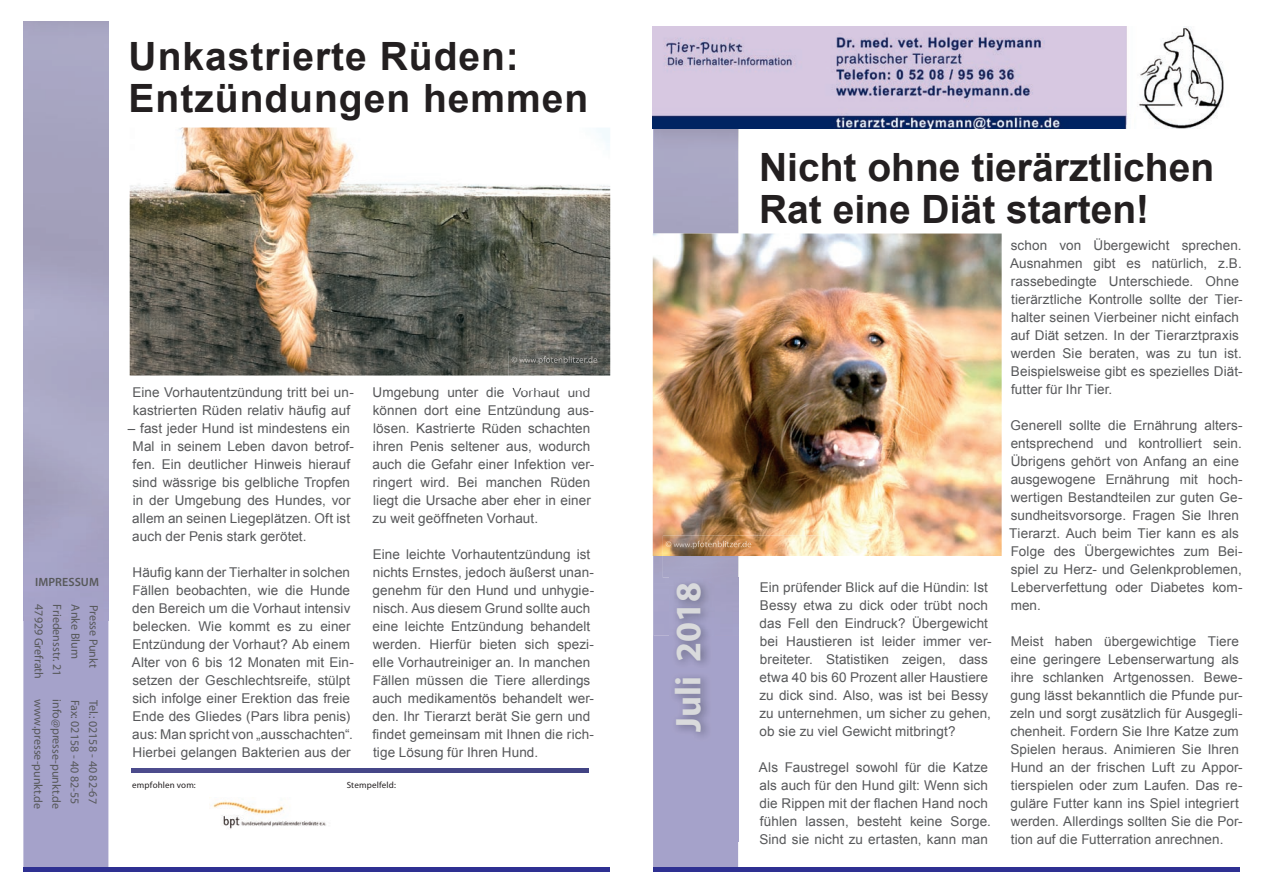
<style>
.page{position:relative;width:1263px;height:893px;background:#fff}
.page>*{position:absolute;margin:0;border:0;box-sizing:border-box;transform-origin:0 0}
.t1{font:700 39px/42px "Arial";color:#231f20}
.t2{font:700 39px/42px "Arial";letter-spacing:.025em;color:#231f20}
.t3{font:700 36px "Myriad Pro";color:#d9dadc}
.t4{font:13.5px/18px "Arial";letter-spacing:.005em;color:#57585a}
.t5{font:12px "Myriad Pro";letter-spacing:-.005em;color:#57585a}
.t6{font:600 12px "Myriad Pro";letter-spacing:.005em;color:#57585a}
.t7{font:9px "Myriad Pro";letter-spacing:.02em;color:#231f20}
</style>
<div class="page">
<div style="left:23px;top:621px;width:85px;height:246px;background:#a5a2ca"></div>
<div style="left:23px;top:867px;width:587px;height:5px;background:#2e3092"></div>
<hr style="left:132px;top:769px;width:457px;height:4px;background:#464788">
<img style="left:209px;top:800px;width:117px;height:29px">
<div style="left:653px;top:129px;width:85px;height:738px;background:#a5a2ca"></div>
<div style="left:653px;top:867px;width:586px;height:5px;background:#2e3092"></div>
<div style="left:654px;top:129px;width:84px;height:507px;background:#a8a5c4"></div>
<img style="left:653px;top:27px;width:571px;height:102px">
<img style="left:669px;top:579px;width:70px;height:263px">
<img style="left:653px;top:234px;width:349px;height:322px">
<img style="left:663px;top:536px;width:162px;height:42px">
<svg style="left:738px;top:556px;width:24px;height:23px"></svg>
<img style="left:669px;top:578px;width:69px;height:1px">
<svg style="left:666px;top:541px;width:6px;height:6px"></svg>
<img style="left:674px;top:543px;width:16px;height:4px">
<img style="left:691px;top:541px;width:60px;height:8px">
<img style="left:130px;top:128px;width:480px;height:247px">
<img style="left:509px;top:351px;width:102px;height:37px">
<img style="left:512px;top:388px;width:78px;height:2px">
<img style="left:509px;top:351px;width:101px;height:24px">
<svg style="left:512px;top:357px;width:5px;height:6px"></svg>
<img style="left:519px;top:359px;width:17px;height:4px">
<img style="left:537px;top:356px;width:60px;height:8px">
<h1 class="t2" style="left:129px;top:36px;width:461px">Unkastrierte Rüden:<br>Entzündungen hemmen</h1>
<p class="t6" style="left:35px;top:574px;width:65px">IMPRESSUM</p>
<p class="t5" style="left:46px;top:604px;width:76px;rotate:90deg">47929 Grefrath</p>
<p class="t5" style="left:65px;top:604px;width:73px;rotate:90deg">Friedensstr. 21</p>
<p class="t5" style="left:83px;top:604px;width:56px;rotate:90deg">Anke Blum</p>
<p class="t5" style="left:101px;top:604px;width:65px;rotate:90deg">Presse Punkt</p>
<p class="t5" style="left:46px;top:699px;width:111px;rotate:90deg">www.presse-punkt.de</p>
<p class="t5" style="left:64px;top:699px;width:111px;rotate:90deg">info@presse-punkt.de</p>
<p class="t5" style="left:82px;top:699px;width:106px;rotate:90deg">Fax: 02158 - 40 82-55</p>
<p class="t5" style="left:101px;top:700px;width:106px;rotate:90deg">Tel.: 02158 - 40 82-67</p>
<p class="t4" style="left:133px;top:384px;width:223px">Eine Vorhautentzündung tritt bei un&shy;kastrierten Rüden relativ häufig auf</p>
<p class="t4" style="left:132px;top:420px;width:223px;text-indent:-4px">– fast jeder Hund ist mindestens ein Mal in seinem Leben davon betrof&shy;fen. Ein deutlicher Hinweis hierauf sind wässrige bis gelbliche Tropfen in der Umgebung des Hundes, vor allem an seinen Liegeplätzen. Oft ist auch der Penis stark gerötet.</p>
<p class="t4" style="left:132px;top:564px;width:224px">Häufig kann der Tierhalter in solchen Fällen beobachten, wie die Hunde den Bereich um die Vorhaut intensiv belecken. Wie kommt es zu einer Entzündung der Vorhaut? Ab einem Alter von 6 bis 12 Monaten mit Ein&shy;setzen der Geschlechtsreife, stülpt sich infolge einer Erektion das freie Ende des Gliedes (Pars libra penis) aus: Man spricht von „ausschachten“.<br>Hierbei gelangen Bakterien aus der</p>
<p class="t4" style="left:372px;top:384px;width:223px">Umgebung unter die Vorhaut und können dort eine Entzündung aus&shy;lösen. Kastrierte Rüden schachten ihren Penis seltener aus, wodurch auch die Gefahr einer Infektion ver&shy;ringert wird. Bei manchen Rüden liegt die Ursache aber eher in einer zu weit geöffneten Vorhaut.</p>
<p class="t4" style="left:372px;top:546px;width:223px">Eine leichte Vorhautentzündung ist nichts Ernstes, jedoch äußerst unan&shy;genehm für den Hund und unhygie&shy;nisch. Aus diesem Grund sollte auch eine leichte Entzündung behandelt werden. Hierfür bieten sich spezi&shy;elle Vorhautreiniger an. In manchen Fällen müssen die Tiere allerdings auch medikamentös behandelt wer&shy;den. Ihr Tierarzt berät Sie gern und findet gemeinsam mit Ihnen die rich&shy;tige Lösung für Ihren Hund.</p>
<p class="t7" style="left:132px;top:779px;width:65px">empfohlen vom:</p>
<p class="t7" style="left:347px;top:779px;width:51px">Stempelfeld:</p>
<h2 class="t3" style="left:665px;top:732px;width:152px;rotate:-90deg">Juli 2018</h2>
<h1 class="t1" style="left:759px;top:148px;width:457px">Nicht ohne tierärztlichen<br>Rat eine Diät starten!</h1>
<p class="t4" style="left:759px;top:578px;width:234px">Ein prüfender Blick auf die Hündin: Ist Bessy etwa zu dick oder trübt noch das Fell den Eindruck? Übergewicht bei Haustieren ist leider immer ver&shy;breiteter. Statistiken zeigen, dass etwa 40 bis 60 Prozent aller Haustiere zu dick sind. Also, was ist bei Bessy zu unternehmen, um sicher zu gehen, ob sie zu viel Gewicht mitbringt?</p>
<p class="t4" style="left:759px;top:758px;width:233px">Als Faustregel sowohl für die Katze als auch für den Hund gilt: Wenn sich die Rippen mit der flachen Hand noch fühlen lassen, besteht keine Sorge.<br>Sind sie nicht zu ertasten, kann man</p>
<p class="t4" style="left:1010px;top:236px;width:234px">schon von Übergewicht sprechen.<br>Ausnahmen gibt es natürlich, z.B. rassebedingte Unterschiede. Ohne tierärztliche Kontrolle sollte der Tier&shy;halter seinen Vierbeiner nicht einfach auf Diät setzen. In der Tierarztpraxis werden Sie beraten, was zu tun ist.<br>Beispielsweise gibt es spezielles Diät&shy;futter für Ihr Tier.</p>
<p class="t4" style="left:1009px;top:416px;width:235px">Generell sollte die Ernährung alters&shy;entsprechend und kontrolliert sein.<br>Übrigens gehört von Anfang an eine ausgewogene Ernährung mit hoch&shy;wertigen Bestandteilen zur guten Ge&shy;sundheitsvorsorge. Fragen Sie Ihren Tierarzt. Auch beim Tier kann es als Folge des Übergewichtes zum Bei&shy;spiel zu Herz- und Gelenkproblemen, Leberverfettung oder Diabetes kom&shy;men.</p>
<p class="t4" style="left:1010px;top:632px;width:234px">Meist haben übergewichtige Tiere eine geringere Lebenserwartung als ihre schlanken Artgenossen. Bewe&shy;gung lässt bekanntlich die Pfunde pur&shy;zeln und sorgt zusätzlich für Ausgegli&shy;chenheit. Fordern Sie Ihre Katze zum Spielen heraus. Animieren Sie Ihren Hund an der frischen Luft zu Appor&shy;tierspielen oder zum Laufen. Das re&shy;guläre Futter kann ins Spiel integriert werden. Allerdings sollten Sie die Por&shy;tion auf die Futterration anrechnen.</p>
</div>
